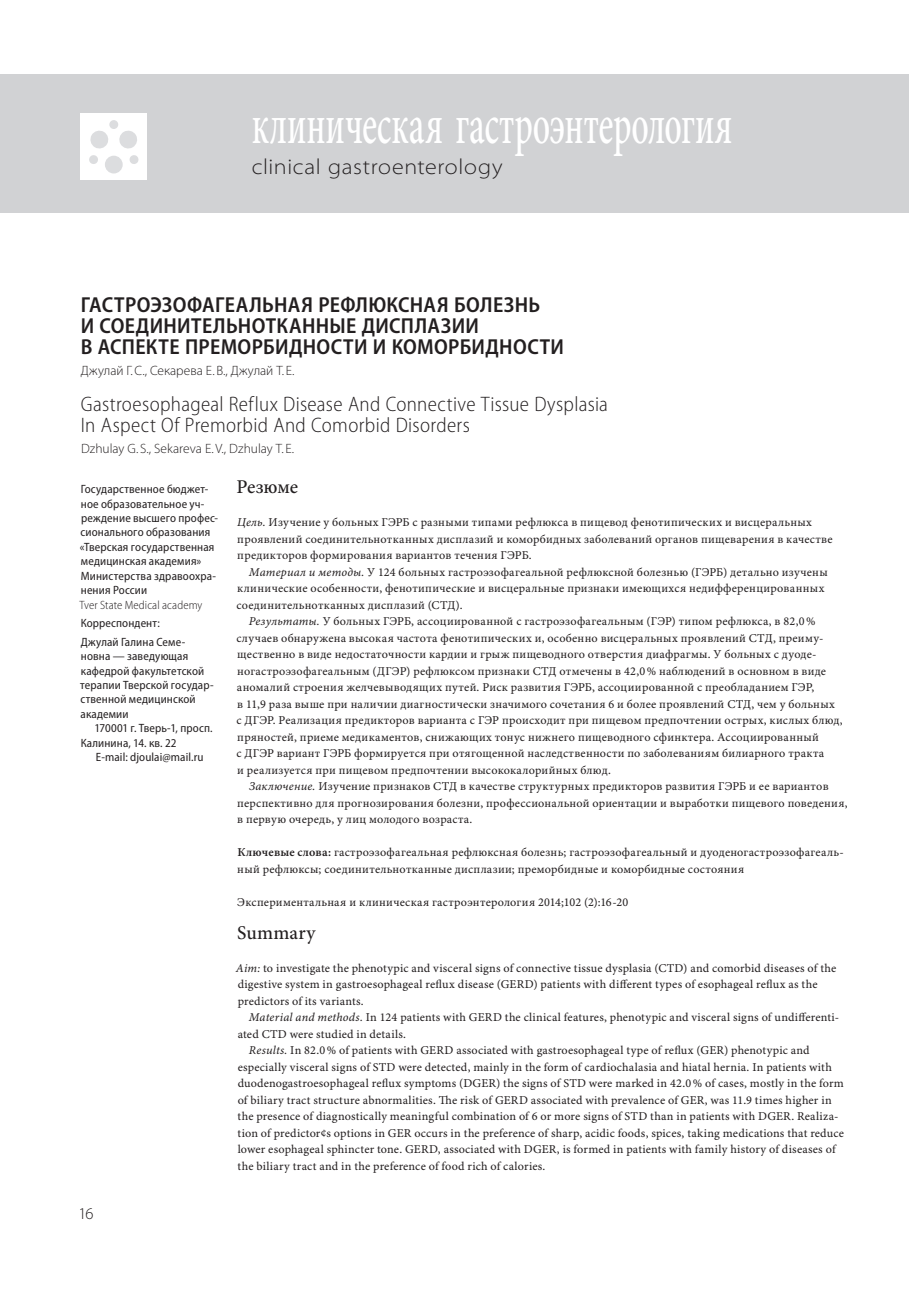
<style>
.page{position:relative;width:910px;height:1297px;background:#fff}
.page>*{position:absolute;margin:0;border:0;box-sizing:border-box;transform-origin:0 0}
.t1{font:500 condensed 57px "Minion Pro";letter-spacing:-.005em;color:#fff;scale:.66 1}
.t2{font:600 semi-condensed 21.75px/21px "Myriad Pro";letter-spacing:.015em;color:#231f20}
.t3{font:300 semi-expanded 21.75px "Myriad Pro";letter-spacing:.03em;color:#231f20}
.t4{font:300 semi-condensed 21px/21px "Myriad Pro";letter-spacing:.015em;color:#231f20}
.t5{font:500 19.5px "Minion Pro";letter-spacing:.015em;color:#231f20}
.t6{font:500 19.5px "Minion Pro";letter-spacing:-.005em;color:#231f20}
.t7{font:300 16.5px "Myriad Pro";color:#231f20}
.t8{font:300 13.5px "Myriad Pro";color:#231f20}
.t9{font:12px/16.5px "Minion Pro Capt";letter-spacing:.02em;color:#231f20}
.t10{font:semi-condensed 12px/14.4px "Myriad Pro";letter-spacing:.01em;color:#231f20}
.t11{font:300 semi-condensed 12px "Myriad Pro";letter-spacing:.005em;color:#231f20}
.s1{font-family:"Minion Pro It Capt"}
.s2{font-family:"Minion Pro Semibold Capt"}
</style>
<div class="page">
<div style="left:0;top:74px;width:909px;height:139px;background:#d1d2d4"></div>
<div style="left:81px;top:114px;width:66px;height:66px;background:#fff"></div>
<div style="left:105px;top:156px;width:18px;height:17px;background:#dcdddf;border-radius:50%"></div>
<div style="left:109px;top:120px;width:9px;height:9px;background:#dcdddf;border-radius:50%"></div>
<svg style="left:89px;top:130px;width:20px;height:34px"></svg>
<svg style="left:119px;top:130px;width:20px;height:35px"></svg>
<h1 class="t1" style="left:252px;top:91px;width:730px">клиническая гастроэнтерология</h1>
<h2 class="t3" style="left:252px;top:155px;width:252px">clinical gastroenterology</h2>
<h2 class="t2" style="left:81px;top:294px;width:485px">ГАСТРОЭЗОФАГЕАЛЬНАЯ РЕФЛЮКСНАЯ БОЛЕЗНЬ<br>И СОЕДИНИТЕЛЬНОТКАННЫЕ ДИСПЛАЗИИ<br>В АСПЕКТЕ ПРЕМОРБИДНОСТИ И КОМОРБИДНОСТИ</h2>
<p class="t8" style="left:81px;top:362px;width:215px">Джулай Г.С., Секарева Е.В., Джулай Т. Е.</p>
<h3 class="t4" style="left:81px;top:394px;width:529px">Gastroesophageal Reflux Disease And Connective Tissue Dysplasia<br>In Aspect Of Premorbid And Comorbid Disorders</h3>
<p class="t8" style="left:81px;top:440px;width:215px">Dzhulay G. S., Sekareva E.V., Dzhulay T. E.</p>
<p class="t10" style="left:80px;top:482px;width:140px">Государственное бюджет&shy;ное образовательное уч&shy;реждение высшего профес&shy;сионального образования «Тверская государственная медицинская академия»<br>Министерства здравоохра&shy;нения России</p>
<p class="t11" style="left:80px;top:598px;width:124px">Tver State Medical academy</p>
<p class="t10" style="left:81px;top:614px;width:106px;line-height:18.6px">Корреспондент:<br>Джулай Галина Семе-</p>
<p class="t10" style="left:80px;top:649px;width:135px">новна — заведующая кафедрой факультетской терапии Тверской государ&shy;ственной медицинской академии</p>
<p class="t10" style="left:81px;top:721px;width:133px;text-indent:14px">170001 г. Тверь-1, просп.<br>Калинина, 14. кв. 22</p>
<p class="t10" style="left:96px;top:750px;width:109px">E-mail: djoulai@mail.ru</p>
<h3 class="t7" style="left:79px;top:1204px;width:17px">16</h3>
<h3 class="t6" style="left:236px;top:474px;width:63px">Резюме</h3>
<p class="t9" style="left:237px;top:515px;width:597px"><span class="s1">Цель.</span> Изучение у больных ГЭРБ с разными типами рефлюкса в пищевод фенотипических и висцеральных проявлений соединительнотканных дисплазий и коморбидных заболеваний органов пищеварения в качестве предикторов формирования вариантов течения ГЭРБ.</p>
<p class="t9" style="left:237px;top:564px;width:593px;text-indent:12px"><span class="s1">Материал и методы.</span> У 124 больных гастроэзофагеальной рефлюксной болезнью (ГЭРБ) детально изучены клинические особенности, фенотипические и висцеральные признаки имеющихся недифференцированных соединительнотканных дисплазий (СТД).</p>
<p class="t9" style="left:237px;top:614px;width:608px;text-indent:12px"><span class="s1">Результаты.</span> У больных ГЭРБ, ассоциированной с гастроэзофагеальным (ГЭР) типом рефлюкса, в 82,0% случаев обнаружена высокая частота фенотипических и, особенно висцеральных проявлений СТД, преиму&shy;щественно в виде недостаточности кардии и грыж пищеводного отверстия диафрагмы. У больных с дуоде&shy;ногастроэзофагеальным (ДГЭР) рефлюксом признаки СТД отмечены в 42,0% наблюдений в основном в виде аномалий строения желчевыводящих путей. Риск развития ГЭРБ, ассоциированной с преобладанием ГЭР,<br>в 11,9 раза выше при наличии диагностически значимого сочетания 6 и более проявлений СТД, чем у больных<br>с ДГЭР. Реализация предикторов варианта с ГЭР происходит при пищевом предпочтении острых, кислых блюд, пряностей, приеме медикаментов, снижающих тонус нижнего пищеводного сфинктера. Ассоциированный<br>с ДГЭР вариант ГЭРБ формируется при отягощенной наследственности по заболеваниям билиарного тракта<br>и реализуется при пищевом предпочтении высококалорийных блюд.</p>
<p class="t9" style="left:237px;top:779px;width:612px;text-indent:12px"><span class="s1">Заключение.</span> Изучение признаков СТД в качестве структурных предикторов развития ГЭРБ и ее вариантов перспективно для прогнозирования болезни, профессиональной ориентации и выработки пищевого поведения, в первую очередь, у лиц молодого возраста.</p>
<p class="t9" style="left:237px;top:845px;width:608px"><span class="s2">Ключевые слова:</span> гастроэзофагеальная рефлюксная болезнь; гастроэзофагеальный и дуоденогастроэзофагеаль&shy;ный рефлюксы; соединительнотканные дисплазии; преморбидные и коморбидные состояния</p>
<p class="t9" style="left:237px;top:894px;width:392px">Экспериментальная и клиническая гастроэнтерология 2014;102 (2):16‑20</p>
<h3 class="t5" style="left:237px;top:919px;width:80px">Summary</h3>
<p class="t9" style="left:236px;top:960px;width:602px"><span class="s1">Aim:</span> to investigate the phenotypic and visceral signs of connective tissue dysplasia (CTD) and comorbid diseases of the digestive system in gastroesophageal reflux disease (GERD) patients with different types of esophageal reflux as the predictors of its variants.</p>
<p class="t9" style="left:249px;top:1010px;width:592px"><span class="s1">Material and methods.</span> In 124 patients with GERD the clinical features, phenotypic and visceral signs of undifferenti-</p>
<p class="t9" style="left:238px;top:1026px;width:170px">ated CTD were studied in details.</p>
<p class="t9" style="left:249px;top:1043px;width:562px"><span class="s1">Results.</span> In 82.0% of patients with GERD associated with gastroesophageal type of reflux (GER) phenotypic and</p>
<p class="t9" style="left:238px;top:1059px;width:596px">especially visceral signs of STD were detected, mainly in the form of cardiochalasia and hiatal hernia. In patients with</p>
<p class="t9" style="left:238px;top:1076px;width:608px">duodenogastroesophageal reflux symptoms (DGER) the signs of STD were marked in 42.0% of cases, mostly in the form</p>
<p class="t9" style="left:238px;top:1092px;width:595px">of biliary tract structure abnormalities. The risk of GERD associated with prevalence of GER, was 11.9 times higher in</p>
<p class="t9" style="left:238px;top:1109px;width:602px">the presence of diagnostically meaningful combination of 6 or more signs of STD than in patients with DGER. Realiza-</p>
<p class="t9" style="left:238px;top:1125px;width:608px">tion of predictor¢s options in GER occurs in the preference of sharp, acidic foods, spices, taking medications that reduce</p>
<p class="t9" style="left:238px;top:1142px;width:599px">lower esophageal sphincter tone. GERD, associated with DGER, is formed in patients with family history of diseases of</p>
<p class="t9" style="left:238px;top:1158px;width:309px">the biliary tract and in the preference of food rich of calories.</p>
</div>
